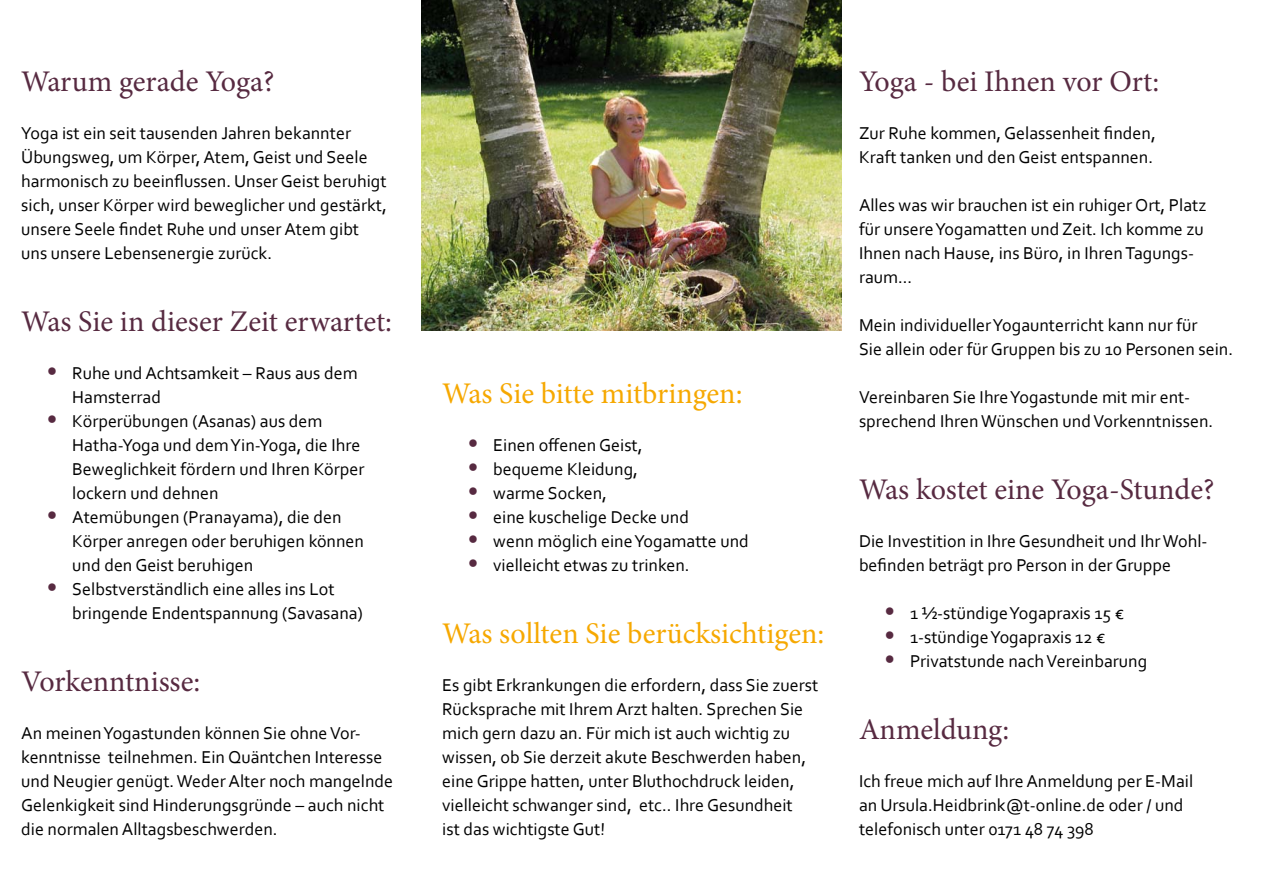
<style>
.page{position:relative;width:1263px;height:893px;background:#fff}
.page>*{position:absolute;margin:0;border:0;box-sizing:border-box;transform-origin:0 0}
.t1{font:30px "Minion Pro";color:#572a41}
.t2{font:30px "Minion Pro";letter-spacing:-.005em;color:#f6a800}
.t3{font:18px/24px "Corbel";color:#000}
.s1{font-size:24px;color:#572a41}
</style>
<div class="page">
<img style="left:421px;top:0;width:421px;height:331px">
<h1 class="t1" style="left:21px;top:61px;width:255px">Warum gerade Yoga?</h1>
<p class="t3" style="left:21px;top:120px;width:367px">Yoga ist ein seit tausenden Jahren bekannter Übungsweg, um Körper, Atem, Geist und Seele harmonisch zu beeinflussen. Unser Geist beruhigt sich, unser Körper wird beweglicher und gestärkt, unsere Seele findet Ruhe und unser Atem gibt uns unsere Lebensenergie zurück.</p>
<h1 class="t1" style="left:21px;top:301px;width:372px">Was Sie in dieser Zeit erwartet:</h1>
<p class="t3" style="left:72px;top:360px;width:287px;text-indent:-26px"><span class="s1">•</span> Ruhe und Achtsamkeit – Raus aus dem<br>Hamsterrad</p>
<p class="t3" style="left:72px;top:408px;width:294px;text-indent:-26px"><span class="s1">•</span> Körperübungen (Asanas) aus dem<br>Hatha-Yoga und dem Yin-Yoga, die Ihre<br>Beweglichkeit fördern und Ihren Körper lockern und dehnen</p>
<p class="t3" style="left:72px;top:504px;width:293px;text-indent:-26px"><span class="s1">•</span> Atemübungen (Pranayama), die den<br>Körper anregen oder beruhigen können und den Geist beruhigen</p>
<p class="t3" style="left:72px;top:576px;width:292px;text-indent:-26px"><span class="s1">•</span> Selbstverständlich eine alles ins Lot bringende Endentspannung (Savasana)</p>
<h1 class="t1" style="left:21px;top:661px;width:181px">Vorkenntnisse:</h1>
<p class="t3" style="left:21px;top:720px;width:373px">An meinen Yogastunden können Sie ohne Vor&shy;kenntnisse teilnehmen. Ein Quäntchen Interesse und Neugier genügt. Weder Alter noch mangelnde Gelenkigkeit sind Hinderungsgründe – auch nicht die normalen Alltagsbeschwerden.</p>
<h1 class="t2" style="left:442px;top:373px;width:302px">Was Sie bitte mitbringen:</h1>
<p class="t3" style="left:468px;top:432px;width:176px"><span class="s1">•</span> Einen offenen Geist,</p>
<p class="t3" style="left:468px;top:456px;width:172px"><span class="s1">•</span> bequeme Kleidung,</p>
<p class="t3" style="left:468px;top:480px;width:141px"><span class="s1">•</span> warme Socken,</p>
<p class="t3" style="left:468px;top:504px;width:223px"><span class="s1">•</span> eine kuschelige Decke und</p>
<p class="t3" style="left:468px;top:528px;width:283px"><span class="s1">•</span> wenn möglich eine Yogamatte und</p>
<p class="t3" style="left:468px;top:552px;width:223px"><span class="s1">•</span> vielleicht etwas zu trinken.</p>
<h1 class="t2" style="left:442px;top:613px;width:384px">Was sollten Sie berücksichtigen:</h1>
<p class="t3" style="left:442px;top:672px;width:378px">Es gibt Erkrankungen die erfordern, dass Sie zuerst Rücksprache mit Ihrem Arzt halten. Sprechen Sie mich gern dazu an. Für mich ist auch wichtig zu wissen, ob Sie derzeit akute Beschwerden haben, eine Grippe hatten, unter Bluthochdruck leiden, vielleicht schwanger sind, etc.. Ihre Gesundheit<br>ist das wichtigste Gut!</p>
<h1 class="t1" style="left:859px;top:61px;width:302px">Yoga - bei Ihnen vor Ort:</h1>
<p class="t3" style="left:859px;top:120px;width:298px">Zur Ruhe kommen, Gelassenheit finden,<br>Kraft tanken und den Geist entspannen.</p>
<p class="t3" style="left:859px;top:192px;width:349px">Alles was wir brauchen ist ein ruhiger Ort, Platz für unsere Yogamatten und Zeit. Ich komme zu Ihnen nach Hause, ins Büro, in Ihren Tagungs&shy;raum...</p>
<p class="t3" style="left:859px;top:312px;width:376px">Mein individueller Yogaunterricht kann nur für<br>Sie allein oder für Gruppen bis zu 10 Personen sein.</p>
<p class="t3" style="left:859px;top:384px;width:356px">Vereinbaren Sie Ihre Yogastunde mit mir ent&shy;sprechend Ihren Wünschen und Vorkenntnissen.</p>
<h1 class="t1" style="left:859px;top:469px;width:357px">Was kostet eine Yoga-Stunde?</h1>
<p class="t3" style="left:859px;top:528px;width:350px">Die Investition in Ihre Gesundheit und Ihr Wohl&shy;befinden beträgt pro Person in der Gruppe</p>
<p class="t3" style="left:884px;top:600px;width:241px"><span class="s1">•</span> 1 ½-stündige Yogapraxis 15 €</p>
<p class="t3" style="left:884px;top:624px;width:222px"><span class="s1">•</span> 1-stündige Yogapraxis 12 €</p>
<p class="t3" style="left:884px;top:648px;width:264px"><span class="s1">•</span> Privatstunde nach Vereinbarung</p>
<h1 class="t1" style="left:859px;top:709px;width:152px">Anmeldung:</h1>
<p class="t3" style="left:859px;top:768px;width:336px">Ich freue mich auf Ihre Anmeldung per E-Mail an Ursula.Heidbrink@t-online.de oder / und telefonisch unter 0171 48 74 398</p>
</div>
